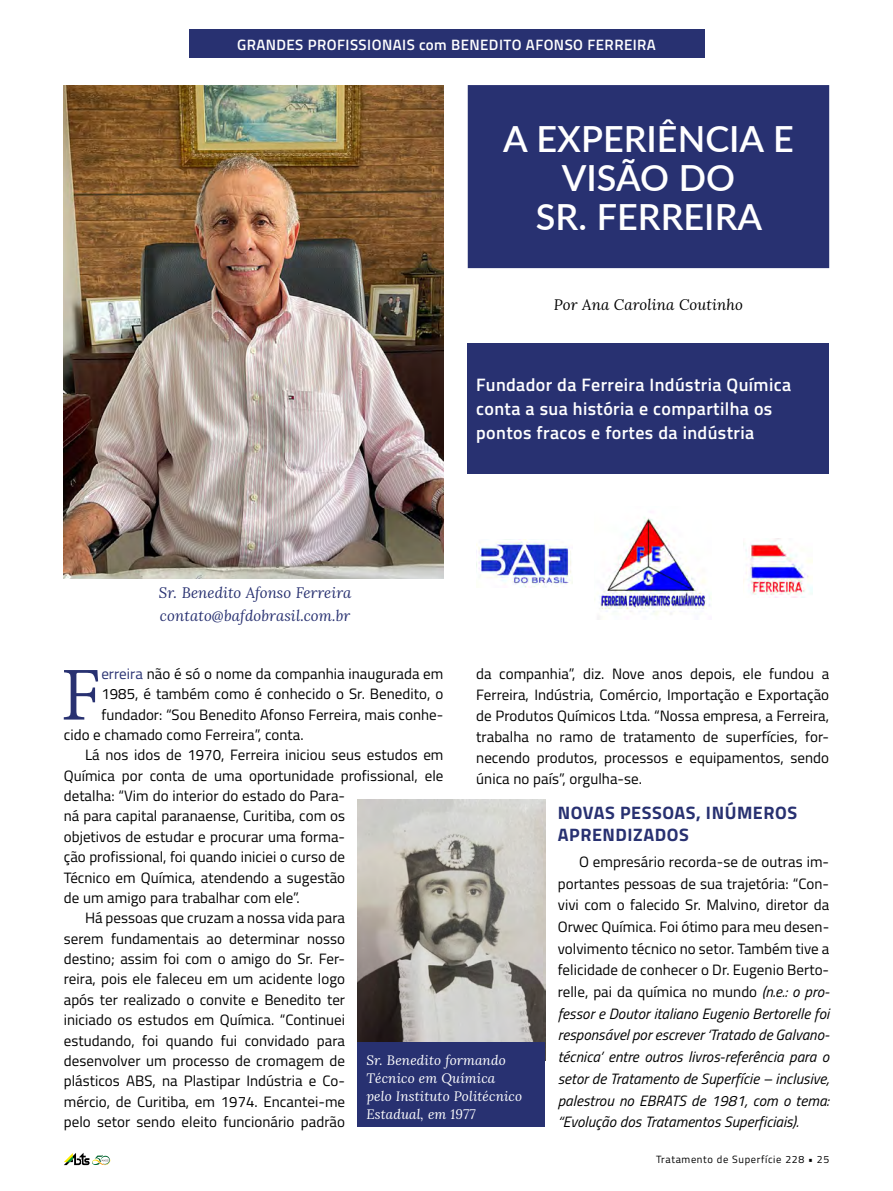
<style>
.page{position:relative;width:893px;height:1191px;background:#fff}
.page>*{position:absolute;margin:0;border:0;box-sizing:border-box;transform-origin:0 0}
.t1{font:82.35px "Adobe Devanagari";color:#283171}
.t2{font:600 36px/39px "Lato";color:#fff;text-align:center}
.t3{font:600 18px/24px "Titillium";letter-spacing:.02em;color:#fff}
.t4{font:700 18px/22.4px "Titillium";letter-spacing:.03em;color:#283171}
.t5{font:15px/21px "Titillium";letter-spacing:.005em;color:#000;text-align:justify}
.t6{font:italic 15px/21.6px "Titillium";letter-spacing:.005em;color:#000;text-align:justify}
.t7{font:italic 15px/22.2px "Lora";letter-spacing:.005em;color:#283171}
.t8{font:600 15px "Titillium";letter-spacing:.03em;color:#fff}
.t9{font:italic 15px "Lora";letter-spacing:.01em;color:#000}
.t10{font:italic 13.5px/18px "Lora";letter-spacing:.01em;color:#fff}
.t11{font:10.5px "Titillium";letter-spacing:.06em;color:#000}
.s1{color:#283171}
.s2{font-style:normal}
</style>
<div class="page">
<div style="left:189px;top:30px;width:515px;height:28px;background:#283171"></div>
<img style="left:64px;top:85px;width:379px;height:493px">
<div style="left:468px;top:86px;width:360px;height:181px;background:#283171"></div>
<div style="left:468px;top:85px;width:361px;height:183px;border:2px solid #283171"></div>
<div style="left:468px;top:343px;width:361px;height:131px;background:#283171"></div>
<svg style="left:64px;top:1152px;width:46px;height:13px"></svg>
<img style="left:358px;top:799px;width:187px;height:243px">
<img style="left:476px;top:539px;width:97px;height:48px">
<img style="left:594px;top:517px;width:117px;height:103px">
<img style="left:743px;top:539px;width:69px;height:59px">
<div style="left:358px;top:1042px;width:187px;height:85px;background:#283171"></div>
<p class="t8" style="left:237px;top:33px;width:420px">GRANDES PROFISSIONAIS com BENEDITO AFONSO FERREIRA</p>
<h2 class="t2" style="left:503px;top:118px;width:292px">A EXPERIÊNCIA E<br>VISÃO DO<br>SR. FERREIRA</h2>
<p class="t9" style="left:554px;top:295px;width:191px">Por Ana Carolina Coutinho</p>
<p class="t7" style="left:159px;top:582px;width:194px">Sr. Benedito Afonso Ferreira contato@bafdobrasil.com.br</p>
<p class="t3" style="left:476px;top:372px;width:316px">Fundador da Ferreira Indústria Química conta a sua história e compartilha os pontos fracos e fortes da indústria</p>
<h1 class="t1" style="left:61px;top:648px;width:42px">F</h1>
<p class="t5" style="left:101px;top:662px;width:344px"><span class="s1">erreira</span> não é só o nome da companhia inaugurada em</p>
<p class="t5" style="left:476px;top:662px;width:354px">da companhia”, diz. Nove anos depois, ele fundou a Ferreira, Indústria, Comércio, Importação e Exportação de Produtos Químicos Ltda. “Nossa empresa, a Ferreira, trabalha no ramo de tratamento de superfícies, for&shy;necendo produtos, processos e equipamentos, sendo única no país”, orgulha-se.</p>
<p class="t4" style="left:558px;top:800px;width:241px">NOVAS PESSOAS, INÚMEROS<br>APRENDIZADOS</p>
<p class="t6" style="left:558px;top:850px;width:273px;text-indent:21px"><span class="s2">O empresário recorda-se de outras im&shy;portantes pessoas de sua trajetória: “Con&shy;vivi com o falecido Sr. Malvino, diretor da Orwec Química. Foi ótimo para meu desen&shy;volvimento técnico no setor. Também tive a felicidade de conhecer o Dr. Eugenio Berto&shy;relle, pai da química no mundo</span> (n.e.: o pro&shy;fessor e Doutor italiano Eugenio Bertorelle foi responsável por escrever ‘Tratado de Galvano&shy;técnica’ entre outros livros-referência para o setor de Tratamento de Superfície – inclusive, palestrou no EBRATS de 1981, com o tema: “Evolução dos Tratamentos Superficiais).</p>
<p class="t5" style="left:101px;top:683px;width:344px">1985, é também como é conhecido o Sr. Benedito, o</p>
<p class="t5" style="left:101px;top:703px;width:344px">fundador: “Sou Benedito Afonso Ferreira, mais conhe-</p>
<p class="t5" style="left:64px;top:723px;width:241px">cido e chamado como Ferreira”, conta.</p>
<p class="t5" style="left:85px;top:744px;width:360px">Lá nos idos de 1970, Ferreira iniciou seus estudos em</p>
<p class="t5" style="left:64px;top:764px;width:381px">Química por conta de uma oportunidade profissional, ele</p>
<p class="t5" style="left:64px;top:784px;width:283px">detalha: “Vim do interior do estado do Para-</p>
<p class="t5" style="left:64px;top:805px;width:283px">ná para capital paranaense, Curitiba, com os</p>
<p class="t5" style="left:64px;top:825px;width:283px">objetivos de estudar e procurar uma forma-</p>
<p class="t5" style="left:64px;top:845px;width:283px">ção profissional, foi quando iniciei o curso de</p>
<p class="t5" style="left:64px;top:866px;width:283px">Técnico em Química, atendendo a sugestão</p>
<p class="t5" style="left:64px;top:886px;width:237px">de um amigo para trabalhar com ele”.</p>
<p class="t5" style="left:85px;top:907px;width:262px">Há pessoas que cruzam a nossa vida para</p>
<p class="t5" style="left:64px;top:927px;width:283px">serem fundamentais ao determinar nosso</p>
<p class="t5" style="left:64px;top:947px;width:283px">destino; assim foi com o amigo do Sr. Fer-</p>
<p class="t5" style="left:64px;top:968px;width:283px">reira, pois ele faleceu em um acidente logo</p>
<p class="t5" style="left:64px;top:988px;width:283px">após ter realizado o convite e Benedito ter</p>
<p class="t5" style="left:64px;top:1008px;width:283px">iniciado os estudos em Química. “Continuei</p>
<p class="t5" style="left:64px;top:1029px;width:283px">estudando, foi quando fui convidado para</p>
<p class="t5" style="left:64px;top:1049px;width:283px">desenvolver um processo de cromagem de</p>
<p class="t5" style="left:64px;top:1069px;width:283px">plásticos ABS, na Plastipar Indústria e Co-</p>
<p class="t5" style="left:64px;top:1090px;width:283px">mércio, de Curitiba, em 1974. Encantei-me</p>
<p class="t5" style="left:64px;top:1110px;width:283px">pelo setor sendo eleito funcionário padrão</p>
<p class="t10" style="left:366px;top:1050px;width:157px">Sr. Benedito formando<br>Técnico em Química pelo Instituto Politécnico<br>Estadual, em 1977</p>
<p class="t11" style="left:656px;top:1151px;width:175px">Tratamento de Superfície 228 • 25</p>
</div>
